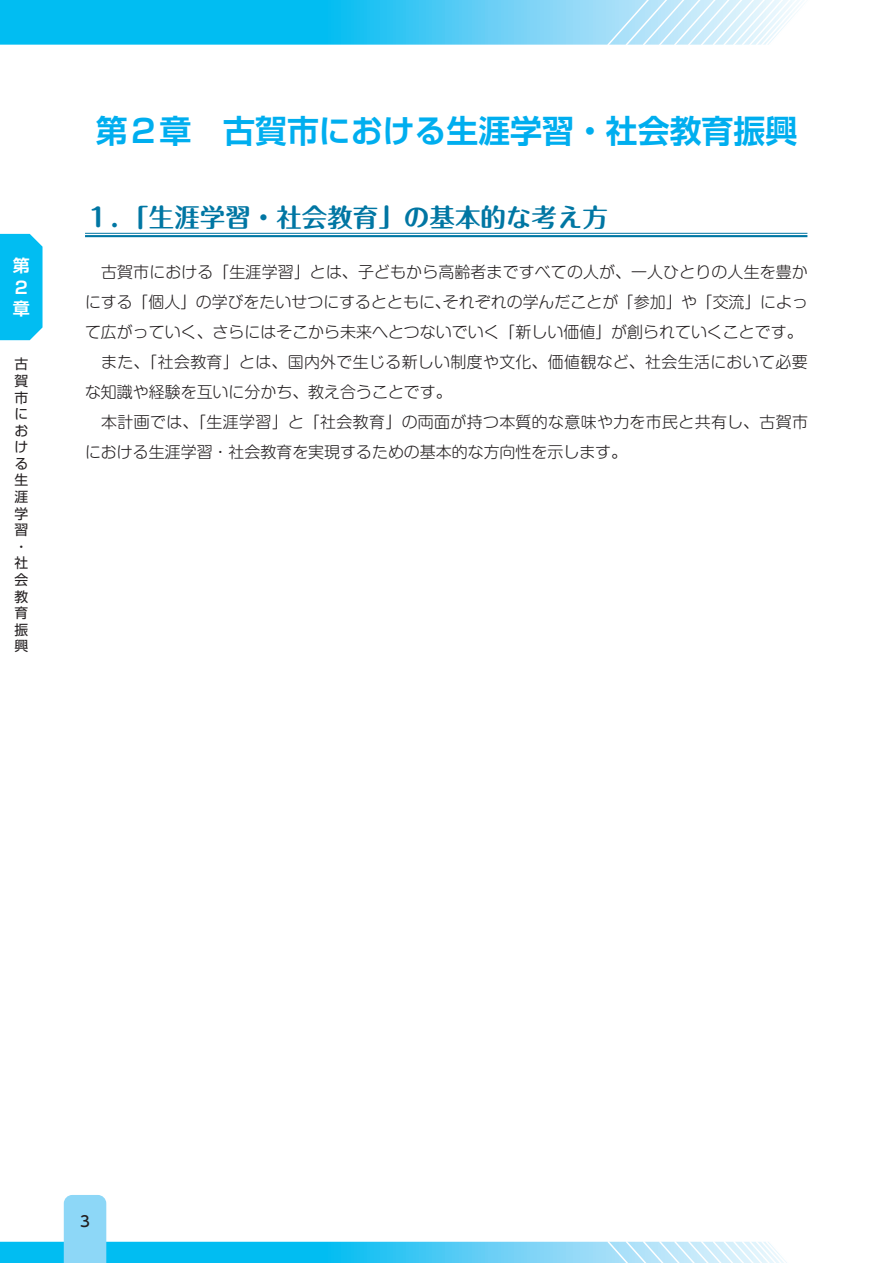
<style>
.page{position:relative;width:893px;height:1263px;background:#fff}
.page>*{position:absolute;margin:0;border:0;box-sizing:border-box;transform-origin:0 0}
.t1{font:700 31.95px "Shin Go Pr 5 De";color:#00aeef}
.t2{font:700 25.5px "Maru Fo Pro";color:#0076a3}
.t3{font:700 16.95px/21.3px "Shin Go Pr 5 De";color:#fff}
.t4{font:300 15.9px/30px "Shin M Go Pro";color:#231f20}
.t5{font:500 14.85px "UD Shin M Go Pro";color:#231f20}
.t6{font:13.8px/16.6px "Shin Go Pr 5";color:#231f20}
</style>
<div class="page">
<svg style="left:0;top:0;width:805px;height:45px;background:#54cff5"></svg>
<svg style="left:0;top:1195px;width:787px;height:68px"></svg>
<hr style="left:85px;top:233px;width:722px;height:1px;background:#0076a3">
<hr style="left:85px;top:235px;width:722px;height:2px;background:#0076a3">
<div style="left:0;top:234px;width:43px;height:106px;background:#01bdf2"></div>
<p class="t3" style="left:13px;top:254px;width:18px">第<br>２章</p>
<p class="t6" style="left:14px;top:354px;width:15px">古賀市における生涯学習・社会教育振興</p>
<h1 class="t1" style="left:96px;top:104px;width:703px">第２章　古賀市における生涯学習・社会教育振興</h1>
<h2 class="t2" style="left:85px;top:197px;width:524px">１．「生涯学習・社会教育」の基本的な考え方</h2>
<p class="t4" style="left:85px;top:255px;width:724px">　古賀市における「生涯学習」とは、子どもから高齢者まですべての人が、一人ひとりの人生を豊かにする「個人」の学びをたいせつにするとともに、それぞれの学んだことが「参加」や「交流」によって広がっていく、さらにはそこから未来へとつないでいく「新しい価値」が創られていくことです。　また、「社会教育」とは、国内外で生じる新しい制度や文化、価値観など、社会生活において必要な知識や経験を互いに分かち、教え合うことです。<br>　本計画では、「生涯学習」と「社会教育」の両面が持つ本質的な意味や力を市民と共有し、古賀市における生涯学習・社会教育を実現するための基本的な方向性を示します。</p>
<p class="t5" style="left:80px;top:1209px;width:11px">3</p>
</div>
